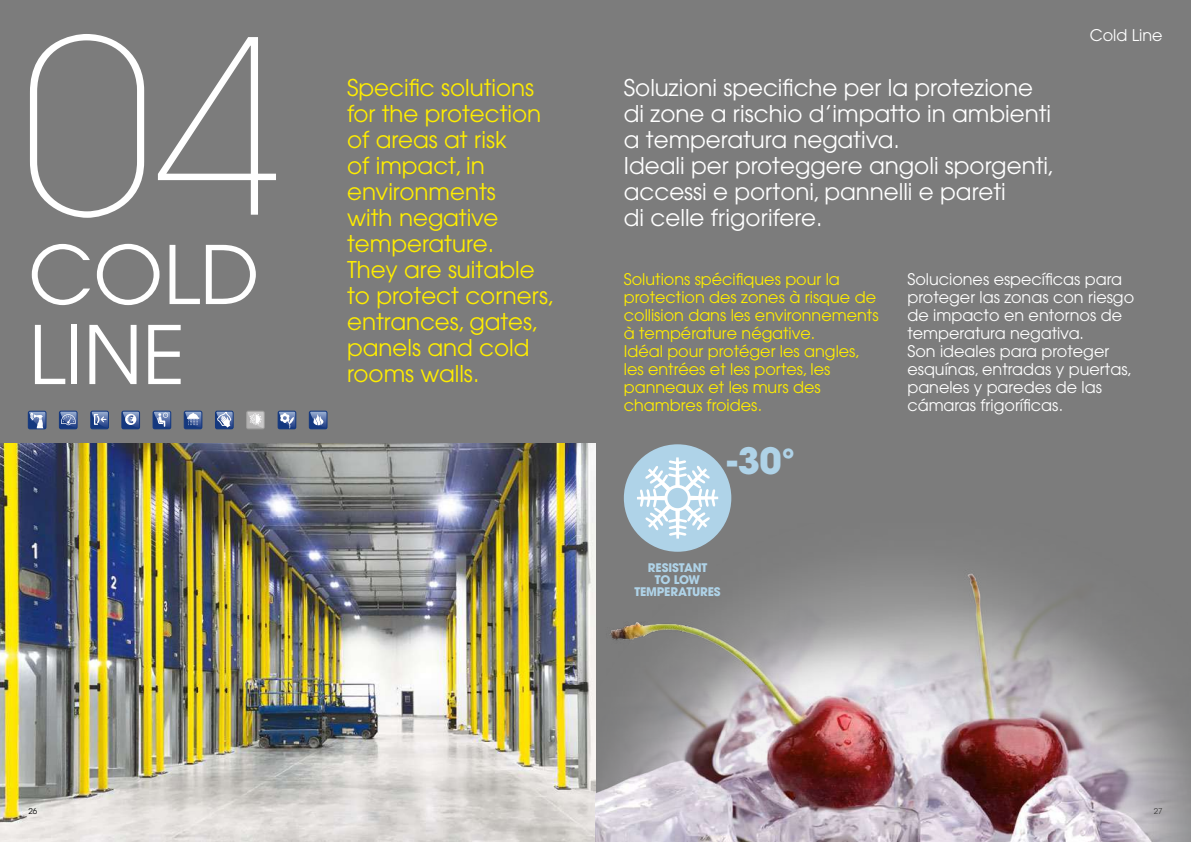
<style>
.page{position:relative;width:1191px;height:842px;background:#7c7c7c}
.page>*{position:absolute;margin:0;border:0;box-sizing:border-box;transform-origin:0 0}
.t1{font:200 240px "Avant Garde";color:#fff}
.t2{font:80px/80px "Avant Garde";color:#fff}
.t3{font:700 36px "Avant Garde";color:#afd3e8}
.t4{font:23px/26px "Avant Garde";color:#fff}
.t5{font:23px/26px "Avant Garde";color:#ffed00}
.t6{font:16px/18px "Avant Garde";color:#ffed00}
.t7{font:16px/18px "Avant Garde";color:#fff}
.t8{font:700 11.8px/11.8px "Avant Garde";letter-spacing:-.01em;color:#afd3e8;text-align:center}
.t9{font:8px "Avant Garde";color:#000}
.t10{font:8px "Avant Garde";color:#3c3c3b}
</style>
<div class="page">
<img style="left:0;top:443px;width:595px;height:399px">
<svg style="left:91px;top:411px;width:17px;height:16px"></svg>
<svg style="left:155px;top:411px;width:16px;height:16px"></svg>
<svg style="left:30px;top:411px;width:16px;height:18px"></svg>
<svg style="left:248px;top:411px;width:16px;height:16px"></svg>
<svg style="left:216px;top:410px;width:17px;height:17px"></svg>
<svg style="left:124px;top:411px;width:16px;height:16px"></svg>
<svg style="left:61px;top:411px;width:16px;height:16px"></svg>
<svg style="left:186px;top:411px;width:16px;height:16px"></svg>
<svg style="left:311px;top:411px;width:16px;height:16px"></svg>
<svg style="left:280px;top:411px;width:16px;height:18px"></svg>
<div style="left:246px;top:411px;width:18px;height:18px;border:1px solid #9d9d9c;border-radius:2px"></div>
<div style="left:28px;top:411px;width:18px;height:18px;border:1px solid #14387f;border-radius:2px"></div>
<div style="left:59px;top:411px;width:18px;height:18px;border:1px solid #14387f;border-radius:2px"></div>
<div style="left:122px;top:411px;width:18px;height:18px;border:1px solid #14387f;border-radius:2px"></div>
<div style="left:153px;top:411px;width:18px;height:18px;border:1px solid #14387f;border-radius:2px"></div>
<div style="left:184px;top:411px;width:18px;height:18px;border:1px solid #14387f;border-radius:2px"></div>
<div style="left:215px;top:411px;width:18px;height:18px;border:1px solid #14387f;border-radius:2px"></div>
<div style="left:278px;top:411px;width:18px;height:18px;border:1px solid #14387f;border-radius:2px"></div>
<div style="left:309px;top:411px;width:18px;height:18px;border:1px solid #14387f;border-radius:2px"></div>
<div style="left:91px;top:411px;width:17px;height:18px;border:1px solid #14387f;border-radius:2px"></div>
<img style="left:595px;top:523px;width:596px;height:319px">
<div style="left:624px;top:444px;width:107px;height:108px;background:#afd3e8;border-radius:50%"></div>
<svg style="left:637px;top:457px;width:81px;height:82px"></svg>
<h1 class="t1" style="left:21px;top:-14px;width:268px">04</h1>
<h2 class="t2" style="left:28px;top:235px;width:233px">COLD<br>LINE</h2>
<p class="t7" style="left:1089px;top:26px;width:74px">Cold Line</p>
<h3 class="t5" style="left:347px;top:75px;width:209px">Specific solutions for the protection of areas at risk<br>of impact, in environments<br>with negative temperature.<br>They are suitable to protect corners, entrances, gates, panels and cold rooms walls.</h3>
<h3 class="t4" style="left:624px;top:75px;width:432px">Soluzioni specifiche per la protezione di zone a rischio d’impatto in ambienti a temperatura negativa.<br>Ideali per proteggere angoli sporgenti, accessi e portoni, pannelli e pareti<br>di celle frigorifere.</h3>
<p class="t6" style="left:624px;top:270px;width:256px">Solutions spécifiques pour la protection des zones à risque de collision dans les environnements à température négative.<br>Idéal pour protéger les angles, les entrées et les portes, les panneaux et les murs des chambres froides.</p>
<p class="t7" style="left:907px;top:270px;width:228px">Soluciones específicas para proteger las zonas con riesgo de impacto en entornos de temperatura negativa.<br>Son ideales para proteger esquínas, entradas y puertas, paneles y paredes de las cámaras frigoríficas.</p>
<h3 class="t3" style="left:727px;top:437px;width:70px">-30°</h3>
<p class="t8" style="left:634px;top:562px;width:88px">RESISTANT<br>TO LOW<br>TEMPERATURES</p>
<p class="t9" style="left:28px;top:806px;width:10px">26</p>
<p class="t10" style="left:1153px;top:806px;width:10px">27</p>
</div>
